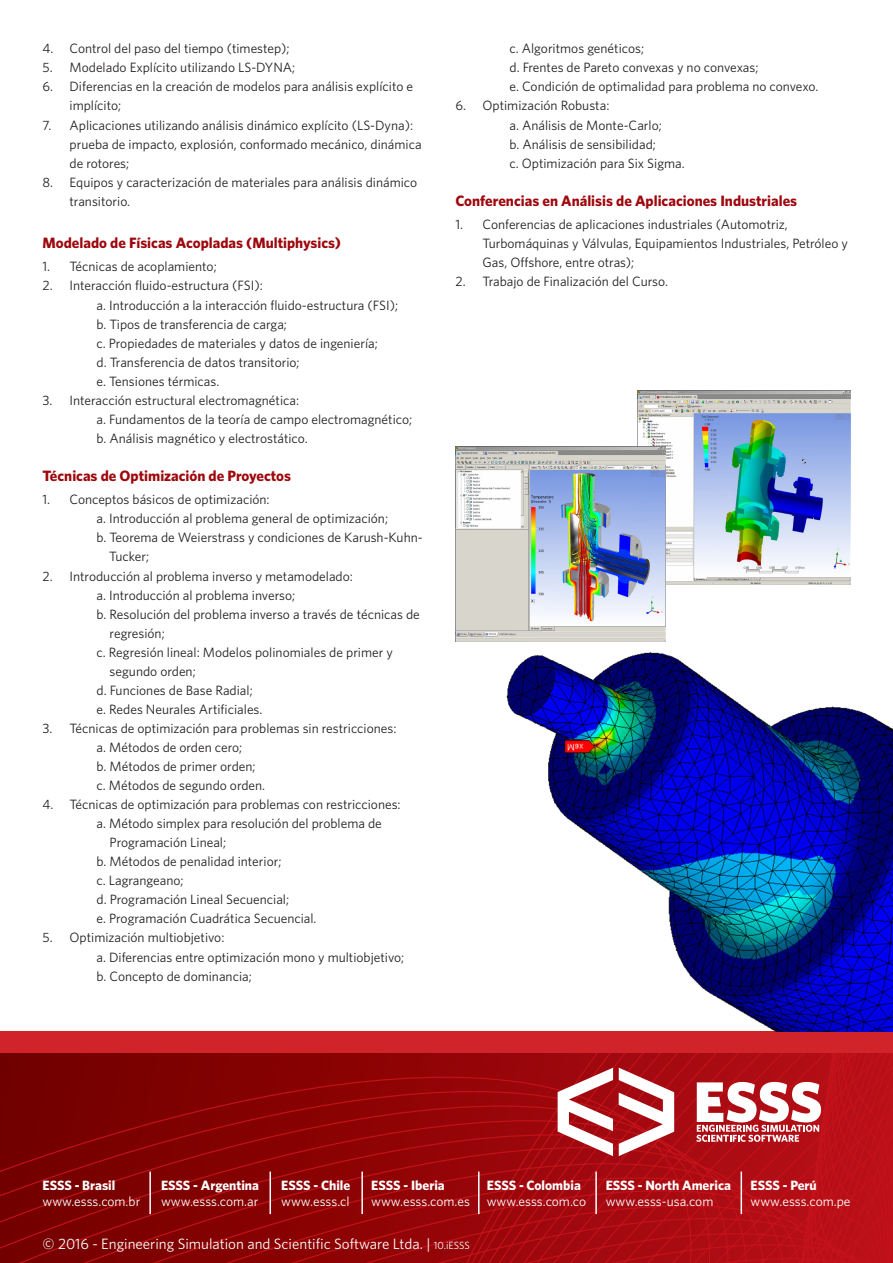
<style>
.page{position:relative;width:893px;height:1263px;background:#fff}
.page>*{position:absolute;margin:0;border:0;box-sizing:border-box;transform-origin:0 0}
.t1{font:700 15px "Whitney";color:#9d070d}
.t2{font:15px "Whitney";color:#fff}
.t3{font:13.5px/19px "Whitney";color:#231f20}
.t4{font:13.5px "Whitney";color:#fff}
.t5{font:700 13.5px "Whitney";color:#fff}
.s1{font-size:10.5px}
</style>
<div class="page">
<img style="left:637px;top:390px;width:214px;height:194px">
<img style="left:455px;top:446px;width:210px;height:196px">
<svg style="left:0;top:1052px;width:893px;height:211px;background:#970609"></svg>
<div style="left:0;top:1031px;width:893px;height:21px;background:#d1232a"></div>
<svg style="left:619px;top:1068px;width:55px;height:88px"></svg>
<svg style="left:558px;top:1068px;width:55px;height:88px"></svg>
<svg style="left:696px;top:1082px;width:125px;height:60px"></svg>
<img style="left:501px;top:630px;width:392px;height:401px">
<hr style="left:149px;top:1171px;width:2px;height:43px;background:#fff">
<hr style="left:740px;top:1171px;width:2px;height:43px;background:#fff">
<hr style="left:595px;top:1171px;width:2px;height:43px;background:#fff">
<hr style="left:361px;top:1171px;width:2px;height:43px;background:#fff">
<hr style="left:269px;top:1171px;width:2px;height:43px;background:#fff">
<hr style="left:478px;top:1171px;width:1px;height:43px;background:#fff">
<p class="t3" style="left:43px;top:39px;width:249px">4. Control del paso del tiempo (timestep);</p>
<p class="t3" style="left:43px;top:58px;width:254px">5. Modelado Explícito utilizando LS-DYNA;</p>
<p class="t3" style="left:70px;top:77px;width:345px;text-indent:-27px">6. Diferencias en la creación de modelos para análisis explícito e implícito;</p>
<p class="t3" style="left:70px;top:115px;width:354px;text-indent:-27px">7. Aplicaciones utilizando análisis dinámico explícito (LS-Dyna): prueba de impacto, explosión, conformado mecánico, dinámica de rotores;</p>
<p class="t3" style="left:70px;top:172px;width:349px;text-indent:-27px">8. Equipos y caracterización de materiales para análisis dinámico transitorio.</p>
<p class="t1" style="left:43px;top:233px;width:300px">Modelado de Físicas Acopladas (Multiphysics)</p>
<p class="t3" style="left:43px;top:257px;width:176px">1. Técnicas de acoplamiento;</p>
<p class="t3" style="left:43px;top:276px;width:222px">2. Interacción fluido-estructura (FSI):</p>
<p class="t3" style="left:97px;top:295px;width:303px">a. Introducción a la interacción fluido-estructura (FSI);</p>
<p class="t3" style="left:97px;top:314px;width:192px">b. Tipos de transferencia de carga;</p>
<p class="t3" style="left:97px;top:333px;width:283px">c. Propiedades de materiales y datos de ingeniería;</p>
<p class="t3" style="left:97px;top:352px;width:205px">d. Transferencia de datos transitorio;</p>
<p class="t3" style="left:97px;top:371px;width:124px">e. Tensiones térmicas.</p>
<p class="t3" style="left:43px;top:390px;width:258px">3. Interacción estructural electromagnética:</p>
<p class="t3" style="left:97px;top:409px;width:317px">a. Fundamentos de la teoría de campo electromagnético;</p>
<p class="t3" style="left:97px;top:428px;width:213px">b. Análisis magnético y electrostático.</p>
<p class="t1" style="left:43px;top:466px;width:250px">Técnicas de Optimización de Proyectos</p>
<p class="t3" style="left:43px;top:490px;width:229px">1. Conceptos básicos de optimización:</p>
<p class="t3" style="left:97px;top:509px;width:293px">a. Introducción al problema general de optimización;</p>
<p class="t3" style="left:97px;top:528px;width:328px">b. Teorema de Weierstrass y condiciones de Karush-Kuhn-</p>
<p class="t3" style="left:109px;top:547px;width:41px">Tucker;</p>
<p class="t3" style="left:43px;top:566px;width:312px">2. Introducción al problema inverso y metamodelado:</p>
<p class="t3" style="left:97px;top:585px;width:200px">a. Introducción al problema inverso;</p>
<p class="t3" style="left:110px;top:604px;width:312px;text-indent:-13px">b. Resolución del problema inverso a través de técnicas de regresión;</p>
<p class="t3" style="left:110px;top:642px;width:285px;text-indent:-13px">c. Regresión lineal: Modelos polinomiales de primer y segundo orden;</p>
<p class="t3" style="left:97px;top:680px;width:158px">d. Funciones de Base Radial;</p>
<p class="t3" style="left:97px;top:699px;width:167px">e. Redes Neurales Artificiales.</p>
<p class="t3" style="left:43px;top:718px;width:355px">3. Técnicas de optimización para problemas sin restricciones:</p>
<p class="t3" style="left:97px;top:737px;width:147px">a. Métodos de orden cero;</p>
<p class="t3" style="left:97px;top:756px;width:161px">b. Métodos de primer orden;</p>
<p class="t3" style="left:97px;top:775px;width:170px">c. Métodos de segundo orden.</p>
<p class="t3" style="left:43px;top:794px;width:360px">4. Técnicas de optimización para problemas con restricciones:</p>
<p class="t3" style="left:97px;top:814px;width:287px">a. Método simplex para resolución del problema de</p>
<p class="t3" style="left:110px;top:833px;width:118px">Programación Lineal;</p>
<p class="t3" style="left:97px;top:852px;width:186px">b. Métodos de penalidad interior;</p>
<p class="t3" style="left:97px;top:871px;width:89px">c. Lagrangeano;</p>
<p class="t3" style="left:97px;top:890px;width:194px">d. Programación Lineal Secuencial;</p>
<p class="t3" style="left:97px;top:909px;width:222px">e. Programación Cuadrática Secuencial.</p>
<p class="t3" style="left:43px;top:928px;width:183px">5. Optimización multiobjetivo:</p>
<p class="t3" style="left:97px;top:947px;width:309px">a. Diferencias entre optimización mono y multiobjetivo;</p>
<p class="t3" style="left:97px;top:966px;width:157px">b. Concepto de dominancia;</p>
<p class="t3" style="left:509px;top:39px;width:310px">c. Algoritmos genéticos;<br>d. Frentes de Pareto convexas y no convexas;<br>e. Condición de optimalidad para problema no convexo.</p>
<p class="t3" style="left:455px;top:96px;width:155px">6. Optimización Robusta:</p>
<p class="t3" style="left:509px;top:115px;width:154px">a. Análisis de Monte-Carlo;</p>
<p class="t3" style="left:509px;top:134px;width:148px">b. Análisis de sensibilidad;</p>
<p class="t3" style="left:509px;top:153px;width:177px">c. Optimización para Six Sigma.</p>
<p class="t1" style="left:455px;top:190px;width:343px">Conferencias en Análisis de Aplicaciones Industriales</p>
<p class="t3" style="left:482px;top:214px;width:367px;text-indent:-27px">1. Conferencias de aplicaciones industriales (Automotriz,<br>Turbomáquinas y Válvulas, Equipamientos Industriales, Petróleo y<br>Gas, Offshore, entre otras);</p>
<p class="t3" style="left:455px;top:272px;width:214px">2. Trabajo de Finalización del Curso.</p>
<p class="t5" style="left:371px;top:1176px;width:75px">ESSS - Iberia</p>
<p class="t4" style="left:371px;top:1192px;width:100px">www.esss.com.es</p>
<p class="t5" style="left:43px;top:1176px;width:74px">ESSS - Brasil</p>
<p class="t4" style="left:43px;top:1192px;width:99px">www.esss.com.br</p>
<p class="t5" style="left:281px;top:1176px;width:70px">ESSS - Chile</p>
<p class="t4" style="left:281px;top:1192px;width:70px">www.esss.cl</p>
<p class="t5" style="left:161px;top:1176px;width:99px">ESSS - Argentina</p>
<p class="t4" style="left:161px;top:1192px;width:99px">www.esss.com.ar</p>
<p class="t2" style="left:43px;top:1234px;width:429px">© 2016 - Engineering Simulation and Scientific Software Ltda. | <span class="s1">10.iESSS</span></p>
<p class="t5" style="left:487px;top:1176px;width:96px">ESSS - Colombia</p>
<p class="t4" style="left:487px;top:1192px;width:101px">www.esss.com.co</p>
<p class="t5" style="left:606px;top:1176px;width:127px">ESSS - North America</p>
<p class="t4" style="left:606px;top:1192px;width:109px">www.esss-usa.com</p>
<p class="t5" style="left:750px;top:1176px;width:68px">ESSS - Perú</p>
<p class="t4" style="left:750px;top:1192px;width:101px">www.esss.com.pe</p>
</div>
